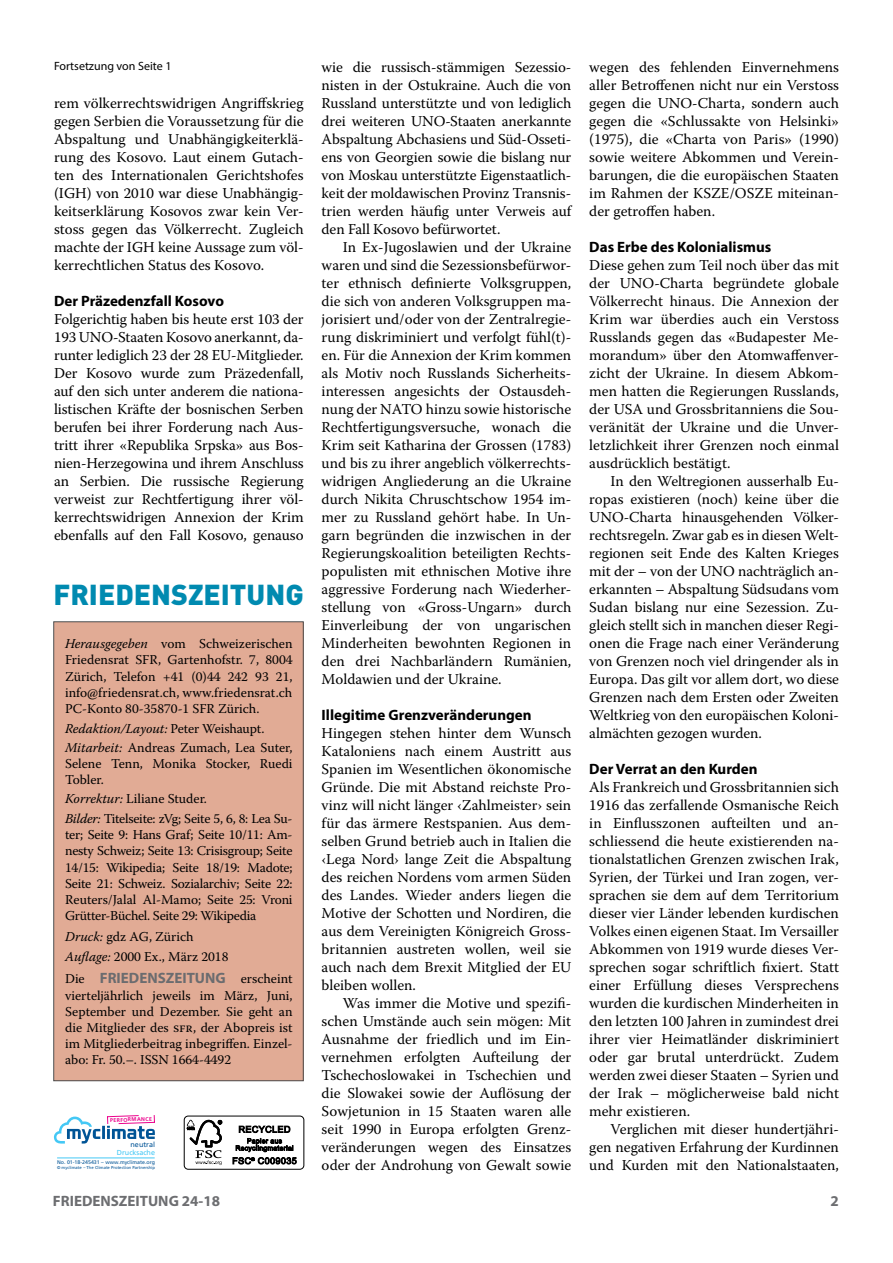
<style>
.page{position:relative;width:893px;height:1263px;background:#fff}
.page>*{position:absolute;margin:0;border:0;box-sizing:border-box;transform-origin:0 0}
.t1{font:900 28.5px "DIN";color:#008ab0}
.t2{font:15px/18px "Warnock Pro";color:#000;text-align:justify}
.t3{font:700 15px "Myriad Pro";color:#000}
.t4{font:700 15px "Myriad Pro";color:#6b6c6f}
.t5{font:700 15px "Myriad Pro";color:#6d6e71}
.t6{font:13.5px/16.2px "Warnock Pro";color:#000}
.t7{font:12px "Myriad Pro";color:#000}
.t8{font:7.2px "Frutiger LT Com";color:#44c8f5}
.t9{font:7.2px "Frutiger LT Com";color:#005496}
.t10{font:700 5.4px "Frutiger LT Com";color:#ec008c}
.t11{font:5.25px "Frutiger LT Com";color:#005496}
.t12{font:4.2px "Frutiger LT Com";color:#005496}
.s1{font-style:italic}
.s2{font-family:"Warnock Pro";font-weight:400;font-size:13.5px;color:#000}
</style>
<div class="page">
<div style="left:54px;top:622px;width:249px;height:459px;background:#e1ab95"></div>
<hr style="left:57px;top:1158px;width:98px;height:1px;background:#44c8f5">
<svg style="left:54px;top:1115px;width:101px;height:28px"></svg>
<div style="left:184px;top:1116px;width:120px;height:53px;border:1px solid #000;border-radius:4px"></div>
<svg style="left:187px;top:1120px;width:35px;height:45px"></svg>
<svg style="left:233px;top:1125px;width:64px;height:39px"></svg>
<p class="t7" style="left:54px;top:58px;width:119px">Fortsetzung von Seite 1</p>
<p class="t2" style="left:54px;top:94px;width:251px">rem völkerrechtswidrigen Angriffskrieg gegen Serbien die Voraussetzung für die Abspaltung und Unabhängigkeiterklä&shy;rung des Kosovo. Laut einem Gutach&shy;ten des Internationalen Gerichtshofes (IGH) von 2010 war diese Unabhängig&shy;keitserklärung Kosovos zwar kein Ver&shy;stoss gegen das Völkerrecht. Zugleich machte der IGH keine Aussage zum völ&shy;kerrechtlichen Status des Kosovo.</p>
<p class="t3" style="left:54px;top:291px;width:171px">Der Präzedenzfall Kosovo</p>
<p class="t2" style="left:54px;top:310px;width:251px">Folgerichtig haben bis heute erst 103 der 193 UNO-Staaten Kosovo anerkannt, da&shy;runter lediglich 23 der 28 EU-Mitglieder.<br>Der Kosovo wurde zum Präzedenfall, auf den sich unter anderem die nationa&shy;listischen Kräfte der bosnischen Serben berufen bei ihrer Forderung nach Aus&shy;tritt ihrer «Republika Srpska» aus Bos&shy;nien-Herzegowina und ihrem Anschluss an Serbien. Die russische Regierung verweist zur Rechtfertigung ihrer völ&shy;kerrechtswidrigen Annexion der Krim ebenfalls auf den Fall Kosovo, genauso</p>
<h1 class="t1" style="left:53px;top:575px;width:252px">FRIEDENSZEITUNG</h1>
<p class="t6" style="left:65px;top:635px;width:229px;text-align:justify"><span class="s1">Herausgegeben</span> vom Schweizerischen Friedensrat SFR, Gartenhofstr. 7, 8004<br>Zürich, Telefon +41 (0)44 242 93 21, info@friedensrat.ch, www.friedensrat.ch PC-Konto 80-35870-1 SFR Zürich.</p>
<p class="t6" style="left:65px;top:720px;width:229px;line-height:18.3px"><span class="s1">Redaktion/Layout:</span> Peter Weishaupt.<br><span class="s1">Mitarbeit:</span> Andreas Zumach, Lea Suter,</p>
<p class="t6" style="left:65px;top:755px;width:229px">Selene Tenn, Monika Stocker, Ruedi<br>Tobler.</p>
<p class="t6" style="left:65px;top:788px;width:229px;line-height:20.4px"><span class="s1">Korrektur:</span> Liliane Studer.<br><span class="s1">Bilder:</span> Titelseite: zVg; Seite 5, 6, 8: Lea Su-</p>
<p class="t6" style="left:65px;top:826px;width:229px;text-align:justify">ter; Seite 9: Hans Graf; Seite 10/11: Am&shy;nesty Schweiz; Seite 13: Crisisgroup; Seite 14/15: Wikipedia; Seite 18/19: Madote; Seite 21: Schweiz. Sozialarchiv; Seite 22:<br>Reuters/Jalal Al-Mamo; Seite 25: Vroni Grütter-Büchel. Seite 29: Wikipedia</p>
<p class="t6" style="left:65px;top:926px;width:165px;line-height:20.4px"><span class="s1">Druck:</span> gdz AG, Zürich<br><span class="s1">Auflage:</span> 2000 Ex., März 2018</p>
<p class="t4" style="left:65px;top:968px;width:229px"><span class="s2">Die</span> FRIEDENSZEITUNG <span class="s2">erscheint</span></p>
<p class="t6" style="left:65px;top:987px;width:229px;text-align:justify">vierteljährlich jeweils im März, Juni, September und Dezember. Sie geht an die Mitglieder des SFR, der Abopreis ist im Mitgliederbeitrag inbegriffen. Einzel&shy;abo: Fr. 50.–. ISSN 1664-4492</p>
<p class="t10" style="left:110px;top:1117px;width:44px;rotate:-2deg">PERFORMANCE</p>
<p class="t9" style="left:131px;top:1140px;width:26px">neutral</p>
<p class="t8" style="left:117px;top:1148px;width:40px">Drucksache</p>
<p class="t11" style="left:57px;top:1159px;width:99px">No. 01-18-245431 – www.myclimate.org</p>
<p class="t12" style="left:57px;top:1165px;width:99px">© myclimate – The Climate Protection Partnership</p>
<p class="t2" style="left:322px;top:58px;width:251px">wie die russisch-stämmigen Sezessio&shy;nisten in der Ostukraine. Auch die von Russland unterstützte und von lediglich drei weiteren UNO-Staaten anerkannte Abspaltung Abchasiens und Süd-Osseti&shy;ens von Georgien sowie die bislang nur von Moskau unterstützte Eigenstaatlich&shy;keit der moldawischen Provinz Transnis&shy;trien werden häufig unter Verweis auf den Fall Kosovo befürwortet.</p>
<p class="t2" style="left:322px;top:238px;width:251px;text-indent:21px">In Ex-Jugoslawien und der Ukraine waren und sind die Sezessionsbefürwor&shy;ter ethnisch definierte Volksgruppen, die sich von anderen Volksgruppen ma&shy;jorisiert und/oder von der Zentralregie&shy;rung diskriminiert und verfolgt fühl(t)- en. Für die Annexion der Krim kommen als Motiv noch Russlands Sicherheits&shy;interessen angesichts der Ostausdeh&shy;nung der NATO hinzu sowie historische Rechtfertigungsversuche, wonach die Krim seit Katharina der Grossen (1783) und bis zu ihrer angeblich völkerrechts&shy;widrigen Angliederung an die Ukraine durch Nikita Chruschtschow 1954 im&shy;mer zu Russland gehört habe. In Un&shy;garn begründen die inzwischen in der Regierungskoalition beteiligten Rechts&shy;populisten mit ethnischen Motive ihre aggressive Forderung nach Wiederher&shy;stellung von «Gross-Ungarn» durch Einverleibung der von ungarischen Minderheiten bewohnten Regionen in den drei Nachbarländern Rumänien, Moldawien und der Ukraine.</p>
<p class="t3" style="left:322px;top:705px;width:211px">Illegitime Grenzveränderungen</p>
<p class="t2" style="left:322px;top:724px;width:251px">Hingegen stehen hinter dem Wunsch Kataloniens nach einem Austritt aus Spanien im Wesentlichen ökonomische Gründe. Die mit Abstand reichste Pro&shy;vinz will nicht länger ‹Zahlmeister› sein für das ärmere Restspanien. Aus dem&shy;selben Grund betrieb auch in Italien die ‹Lega Nord› lange Zeit die Abspaltung des reichen Nordens vom armen Süden des Landes. Wieder anders liegen die Motive der Schotten und Nordiren, die aus dem Vereinigten Königreich Gross&shy;britannien austreten wollen, weil sie auch nach dem Brexit Mitglied der EU bleiben wollen.</p>
<p class="t2" style="left:322px;top:994px;width:251px;text-indent:21px">Was immer die Motive und spezifi&shy;schen Umstände auch sein mögen: Mit Ausnahme der friedlich und im Ein&shy;vernehmen erfolgten Aufteilung der Tschechoslowakei in Tschechien und die Slowakei sowie der Auflösung der Sowjetunion in 15 Staaten waren alle seit 1990 in Europa erfolgten Grenz&shy;veränderungen wegen des Einsatzes oder der Androhung von Gewalt sowie</p>
<p class="t2" style="left:589px;top:58px;width:251px">wegen des fehlenden Einvernehmens aller Betroffenen nicht nur ein Verstoss gegen die UNO-Charta, sondern auch gegen die «Schlussakte von Helsinki» (1975), die «Charta von Paris» (1990) sowie weitere Abkommen und Verein&shy;barungen, die die europäischen Staaten im Rahmen der KSZE/OSZE miteinan&shy;der getroffen haben.</p>
<p class="t3" style="left:589px;top:237px;width:184px">Das Erbe des Kolonialismus</p>
<p class="t2" style="left:589px;top:256px;width:251px">Diese gehen zum Teil noch über das mit der UNO-Charta begründete globale Völkerrecht hinaus. Die Annexion der Krim war überdies auch ein Verstoss Russlands gegen das «Budapester Me&shy;morandum» über den Atomwaffenver&shy;zicht der Ukraine. In diesem Abkom&shy;men hatten die Regierungen Russlands, der USA und Grossbritanniens die Sou&shy;veränität der Ukraine und die Unver&shy;letzlichkeit ihrer Grenzen noch einmal ausdrücklich bestätigt.</p>
<p class="t2" style="left:589px;top:472px;width:251px;text-indent:21px">In den Weltregionen ausserhalb Eu&shy;ropas existieren (noch) keine über die UNO-Charta hinausgehenden Völker&shy;rechtsregeln. Zwar gab es in diesen Welt&shy;regionen seit Ende des Kalten Krieges mit der – von der UNO nachträglich an&shy;erkannten – Abspaltung Südsudans vom Sudan bislang nur eine Sezession. Zu&shy;gleich stellt sich in manchen dieser Regi&shy;onen die Frage nach einer Veränderung von Grenzen noch viel dringender als in Europa. Das gilt vor allem dort, wo diese Grenzen nach dem Ersten oder Zweiten Weltkrieg von den europäischen Koloni&shy;almächten gezogen wurden.</p>
<p class="t3" style="left:589px;top:759px;width:170px">Der Verrat an den Kurden</p>
<p class="t2" style="left:589px;top:778px;width:251px">Als Frankreich und Grossbritannien sich 1916 das zerfallende Osmanische Reich in Einflusszonen aufteilten und an&shy;schliessend die heute existierenden na&shy;tionalstatlichen Grenzen zwischen Irak, Syrien, der Türkei und Iran zogen, ver&shy;sprachen sie dem auf dem Territorium dieser vier Länder lebenden kurdischen Volkes einen eigenen Staat. Im Versailler Abkommen von 1919 wurde dieses Ver&shy;sprechen sogar schriftlich fixiert. Statt einer Erfüllung dieses Versprechens wurden die kurdischen Minderheiten in den letzten 100 Jahren in zumindest drei ihrer vier Heimatländer diskriminiert oder gar brutal unterdrückt. Zudem werden zwei dieser Staaten – Syrien und der Irak – möglicherweise bald nicht mehr existieren.</p>
<p class="t2" style="left:589px;top:1120px;width:251px;text-indent:21px">Verglichen mit dieser hundertjähri&shy;gen negativen Erfahrung der Kurdinnen und Kurden mit den Nationalstaaten,</p>
<p class="t5" style="left:53px;top:1191px;width:169px">FRIEDENSZEITUNG 24-18</p>
<p class="t5" style="left:830px;top:1191px;width:10px">2</p>
</div>
